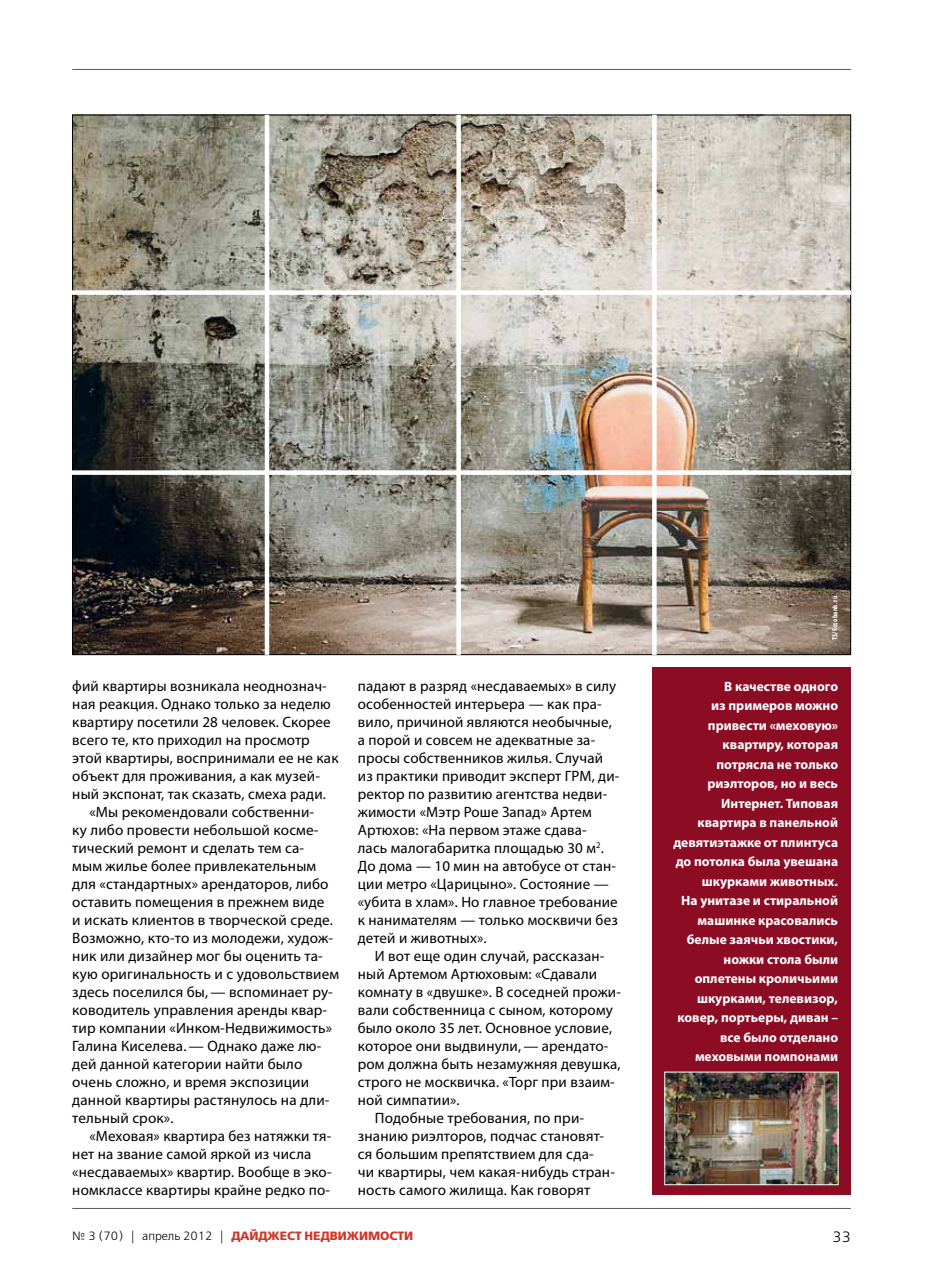
<style>
.page{position:relative;width:936px;height:1263px;background:#fff}
.page>*{position:absolute;margin:0;border:0;box-sizing:border-box;transform-origin:0 0}
.t1{font:15px/18px "Myriad Pro";letter-spacing:.01em;color:#000}
.t2{font:15px "Free Set Light C";color:#000}
.t3{font:700 13.5px/19.5px "Myriad Pro";color:#fff;text-align:right}
.t4{font:12px "Free Set Bold C";color:#d2342a}
.t5{font:700 condensed 7.5px "Myriad Pro";letter-spacing:.04em;color:#fff}
.s1{font-family:"Free Set Light C";color:#000}
</style>
<div class="page">
<hr style="left:72px;top:1208px;width:778px;height:1px;background:#58595b">
<hr style="left:72px;top:69px;width:778px;height:1px;background:#58595b">
<img style="left:74px;top:117px;width:774px;height:536px">
<div style="left:652px;top:668px;width:198px;height:527px;background:#8b0c23"></div>
<img style="left:666px;top:1074px;width:170px;height:109px">
<div style="left:664px;top:1072px;width:174px;height:113px;border:1px solid #fff"></div>
<div style="left:456px;top:115px;width:5px;height:540px;background:#fff"></div>
<hr style="left:652px;top:115px;width:4px;height:540px;background:#fff">
<hr style="left:265px;top:115px;width:4px;height:540px;background:#fff">
<div style="left:62px;top:290px;width:788px;height:5px;background:#fff"></div>
<div style="left:62px;top:470px;width:788px;height:5px;background:#fff"></div>
<p class="t1" style="left:72px;top:677px;width:256px">фий квартиры возникала неоднознач-</p>
<p class="t1" style="left:72px;top:695px;width:260px">ная реакция. Однако только за неделю</p>
<p class="t1" style="left:72px;top:713px;width:260px">квартиру посетили 28 человек. Скорее</p>
<p class="t1" style="left:72px;top:731px;width:239px">всего те, кто приходил на просмотр</p>
<p class="t1" style="left:72px;top:749px;width:268px">этой квартиры, воспринимали ее не как</p>
<p class="t1" style="left:72px;top:767px;width:249px">объект для проживания, а как музей-</p>
<p class="t1" style="left:72px;top:785px;width:255px">ный экспонат, так сказать, смеха ради.</p>
<p class="t1" style="left:89px;top:803px;width:226px">«Мы рекомендовали собственни-</p>
<p class="t1" style="left:72px;top:821px;width:248px">ку либо провести небольшой косме-</p>
<p class="t1" style="left:72px;top:839px;width:233px">тический ремонт и сделать тем са-</p>
<p class="t1" style="left:72px;top:857px;width:245px">мым жилье более привлекательным</p>
<p class="t1" style="left:72px;top:875px;width:258px">для «стандартных» арендаторов, либо</p>
<p class="t1" style="left:72px;top:893px;width:254px">оставить помещения в прежнем виде</p>
<p class="t1" style="left:72px;top:911px;width:262px">и искать клиентов в творческой среде.</p>
<p class="t1" style="left:72px;top:929px;width:262px">Возможно, кто-то из молодежи, худож-</p>
<p class="t1" style="left:72px;top:947px;width:252px">ник или дизайнер мог бы оценить та-</p>
<p class="t1" style="left:72px;top:965px;width:268px">кую оригинальность и с удовольствием</p>
<p class="t1" style="left:72px;top:983px;width:262px">здесь поселился бы,— вспоминает ру-</p>
<p class="t1" style="left:72px;top:1001px;width:256px">ководитель управления аренды квар-</p>
<p class="t1" style="left:72px;top:1019px;width:261px">тир компании «Инком-Недвижимость»</p>
<p class="t1" style="left:72px;top:1037px;width:250px">Галина Киселева.— Однако даже лю-</p>
<p class="t1" style="left:72px;top:1055px;width:231px">дей данной категории найти было</p>
<p class="t1" style="left:72px;top:1073px;width:238px">очень сложно, и время экспозиции</p>
<p class="t1" style="left:72px;top:1091px;width:259px">данной квартиры растянулось на дли-</p>
<p class="t1" style="left:72px;top:1109px;width:103px">тельный срок».</p>
<p class="t1" style="left:89px;top:1127px;width:243px">«Меховая» квартира без натяжки тя-</p>
<p class="t1" style="left:72px;top:1145px;width:240px">нет на звание самой яркой из числа</p>
<p class="t1" style="left:72px;top:1163px;width:261px">«несдаваемых» квартир. Вообще в эко-</p>
<p class="t1" style="left:72px;top:1181px;width:259px">номклассе квартиры крайне редко по-</p>
<p class="t1" style="left:358px;top:677px;width:263px">падают в разряд «несдаваемых» в силу особенностей интерьера — как пра&shy;вило, причиной являются необычные, а порой и совсем не адекватные за&shy;просы собственников жилья. Случай из практики приводит эксперт ГРМ, ди&shy;ректор по развитию агентства недви&shy;жимости «Мэтр Роше Запад» Артем Артюхов: «На первом этаже сдава&shy;лась малогабаритка площадью 30 м<sup>2</sup>.<br>До дома — 10 мин на автобусе от стан&shy;ции метро «Царицыно». Состояние — «убита в хлам». Но главное требование к нанимателям — только москвичи без детей и животных».</p>
<p class="t1" style="left:375px;top:947px;width:231px">И вот еще один случай, рассказан-</p>
<p class="t1" style="left:358px;top:965px;width:241px">ный Артемом Артюховым: «Сдавали</p>
<p class="t1" style="left:358px;top:983px;width:265px">комнату в «двушке». В соседней прожи-</p>
<p class="t1" style="left:358px;top:1001px;width:256px">вали собственница с сыном, которому</p>
<p class="t1" style="left:358px;top:1019px;width:256px">было около 35 лет. Основное условие,</p>
<p class="t1" style="left:358px;top:1037px;width:252px">которое они выдвинули,— арендато-</p>
<p class="t1" style="left:358px;top:1055px;width:264px">ром должна быть незамужняя девушка,</p>
<p class="t1" style="left:358px;top:1073px;width:258px">строго не москвичка. «Торг при взаим-</p>
<p class="t1" style="left:358px;top:1091px;width:103px">ной симпатии».</p>
<p class="t1" style="left:375px;top:1109px;width:211px">Подобные требования, по при-</p>
<p class="t1" style="left:358px;top:1127px;width:248px">знанию риэлторов, подчас становят-</p>
<p class="t1" style="left:358px;top:1145px;width:237px">ся большим препятствием для сда-</p>
<p class="t1" style="left:358px;top:1163px;width:259px">чи квартиры, чем какая-нибудь стран-</p>
<p class="t1" style="left:358px;top:1181px;width:234px">ность самого жилища. Как говорят</p>
<p class="t4" style="left:72px;top:1229px;width:342px"><span class="s1">№ 3 (70) | апрель 2012 |</span> ДАЙДЖЕСТ НЕДВИЖИМОСТИ</p>
<p class="t5" style="left:830px;top:640px;width:46px;rotate:-90deg">TS/Fotobank.ru</p>
<p class="t3" style="left:673px;top:676px;width:166px">В качестве одного<br>из примеров можно привести «меховую» квартиру, которая потрясла не только риэлторов, но и весь<br>Интернет. Типовая квартира в панельной девятиэтажке от плинтуса до потолка была увешана шкурками животных.<br>На унитазе и стиральной машинке красовались белые заячьи хвостики, ножки стола были оплетены кроличьими шкурками, телевизор, ковер, портьеры, диван – все было отделано меховыми помпонами</p>
<p class="t2" style="left:832px;top:1229px;width:20px">33</p>
</div>
